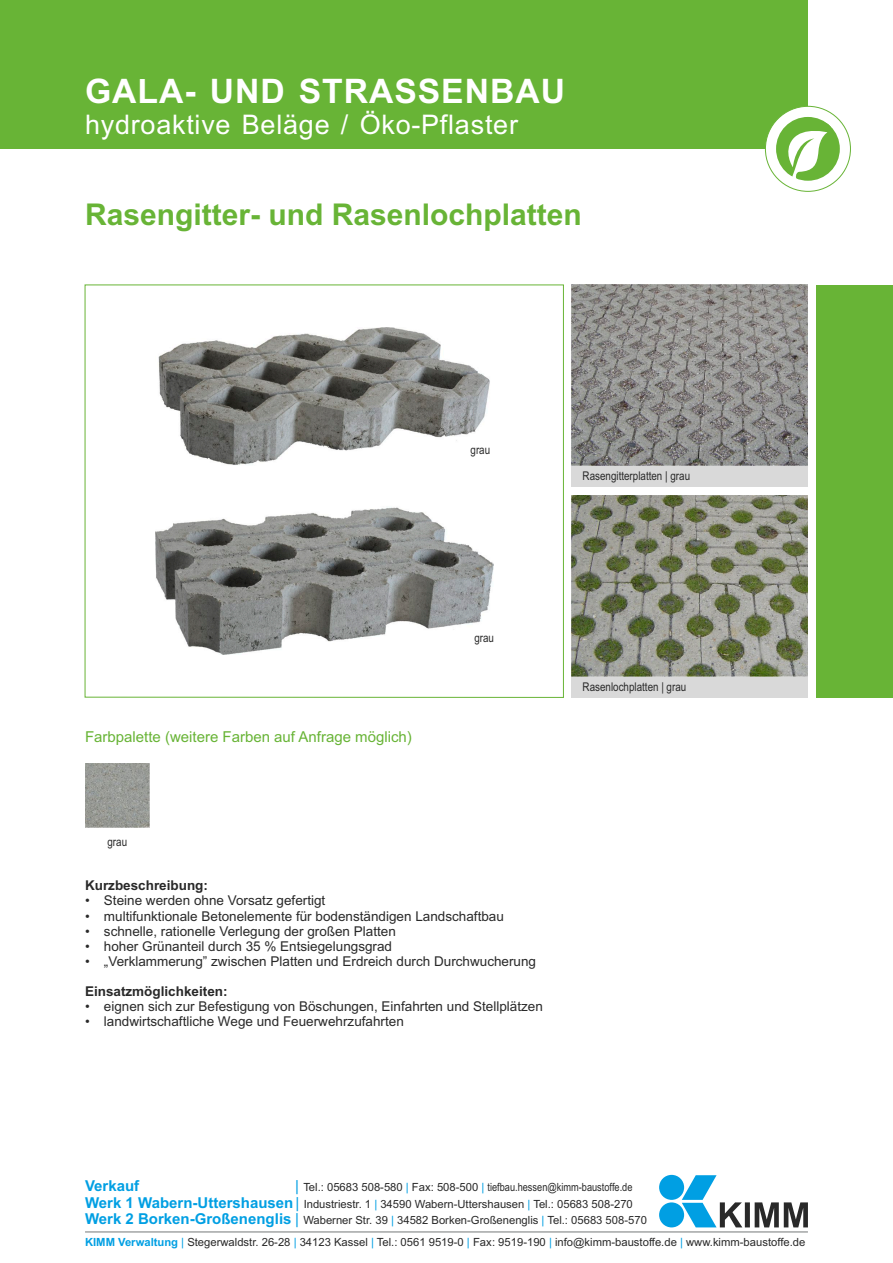
<style>
.page{position:relative;width:893px;height:1263px;background:#fff}
.page>*{position:absolute;margin:0;border:0;box-sizing:border-box;transform-origin:0 0}
.t1{font:700 33.75px "Arial";letter-spacing:.03em;color:#fff}
.t2{font:700 30px "Arial";color:#68b436}
.t3{font:27px "Arial";letter-spacing:.03em;color:#fff}
.t4{font:700 15px/16.8px "Arial";color:#009fe3}
.t5{font:15px "Arial";color:#68b436}
.t6{font:15px "Arial";color:#009fe3}
.t7{font:13.5px "Arial";color:#292929}
.t8{font:700 13.5px "Arial";color:#292929}
.t9{font:12px "Arial Narrow";color:#292929}
.t10{font:11.25px/16.8px "Arial";color:#292929}
.t11{font:11.25px "Arial Narrow";color:#292929}
.t12{font:11.25px "Arial";color:#009fe3}
.s1{font-weight:400}
.s2{font-family:"Arial"}
.s3{font-weight:700;color:#009fe3}
.s4{color:#009fe3}
</style>
<div class="page">
<div style="left:0;top:0;width:808px;height:149px;background:#68b436"></div>
<div style="left:765px;top:106px;width:86px;height:86px;background:#fff;border:1px solid #68b436;border-radius:50%"></div>
<svg style="left:776px;top:117px;width:64px;height:64px"></svg>
<svg style="left:84px;top:284px;width:480px;height:414px"></svg>
<div style="left:816px;top:285px;width:77px;height:412px;background:#68b436"></div>
<div style="left:572px;top:466px;width:236px;height:21px;background:#d9d9d9"></div>
<div style="left:572px;top:676px;width:236px;height:21px;background:#d9d9d9"></div>
<img style="left:85px;top:764px;width:64px;height:64px">
<img style="left:572px;top:495px;width:236px;height:181px">
<img style="left:572px;top:285px;width:236px;height:181px">
<hr style="left:85px;top:1231px;width:723px;height:1px;background:#757878">
<div style="left:659px;top:1175px;width:25px;height:25px;background:#009fe3;border-radius:50%"></div>
<div style="left:659px;top:1202px;width:25px;height:25px;background:#009fe3;border-radius:50%"></div>
<svg style="left:682px;top:1175px;width:126px;height:52px"></svg>
<h1 class="t1" style="left:85px;top:78px;width:481px">GALA- UND STRASSENBAU</h1>
<h3 class="t3" style="left:85px;top:115px;width:434px">hydroaktive Beläge / Öko-Pflaster</h3>
<h2 class="t2" style="left:85px;top:203px;width:498px">Rasengitter- und Rasenlochplatten</h2>
<p class="t9" style="left:471px;top:446px;width:21px">grau</p>
<p class="t9" style="left:583px;top:472px;width:109px">Rasengitterplatten | grau</p>
<p class="t5" style="left:85px;top:731px;width:328px">Farbpalette (weitere Farben auf Anfrage möglich)</p>
<p class="t9" style="left:474px;top:633px;width:21px">grau</p>
<p class="t9" style="left:107px;top:837px;width:21px">grau</p>
<p class="t8" style="left:85px;top:880px;width:125px">Kurzbeschreibung:</p>
<p class="t7" style="left:85px;top:896px;width:242px">• Steine werden ohne Vorsatz gefertigt</p>
<p class="t7" style="left:85px;top:911px;width:420px">• multifunktionale Betonelemente für bodenständigen Landschaftbau</p>
<p class="t7" style="left:85px;top:926px;width:312px">• schnelle, rationelle Verlegung der großen Platten</p>
<p class="t7" style="left:85px;top:941px;width:309px">• hoher Grünanteil durch 35 % Entsiegelungsgrad</p>
<p class="t7" style="left:85px;top:956px;width:453px">• „Verklammerung” zwischen Platten und Erdreich durch Durchwucherung</p>
<p class="t8" style="left:85px;top:986px;width:144px">Einsatzmöglichkeiten:</p>
<p class="t7" style="left:85px;top:1001px;width:459px">• eignen sich zur Befestigung von Böschungen, Einfahrten und Stellplätzen</p>
<p class="t7" style="left:85px;top:1016px;width:320px">• landwirtschaftliche Wege und Feuerwehrzufahrten</p>
<p class="t9" style="left:583px;top:682px;width:105px">Rasenlochplatten | grau</p>
<p class="t4" style="left:85px;top:1178px;width:216px">Verkauf<br>Werk 1 Wabern-Uttershausen<span class="s1">|<br></span>Werk 2 Borken-Großenenglis <span class="s1">|</span></p>
<p class="t6" style="left:295px;top:1180px;width:5px">|</p>
<p class="t12" style="left:406px;top:1182px;width:4px">|</p>
<p class="t12" style="left:481px;top:1182px;width:4px">|</p>
<p class="t11" style="left:303px;top:1182px;width:331px"><span class="s2">Tel.: 05683 508-580 Fax: 508-500</span> tiefbau.hessen@kimm-baustoffe.de</p>
<p class="t10" style="left:303px;top:1196px;width:345px">Industriestr. 1 34590 Wabern-Uttershausen Tel.: 05683 508-270<br>Waberner Str. 39 34582 Borken-Großenenglis Tel.: 05683 508-570</p>
<p class="t12" style="left:374px;top:1199px;width:4px">|</p>
<p class="t12" style="left:528px;top:1199px;width:4px">|</p>
<p class="t12" style="left:391px;top:1216px;width:4px">|</p>
<p class="t12" style="left:542px;top:1216px;width:4px">|</p>
<p class="t10" style="left:85px;top:1234px;width:722px"><span class="s3">KIMM Verwaltung</span> <span class="s4">|</span> Stegerwaldstr. 26-28 <span class="s4">|</span> 34123 Kassel <span class="s4">|</span> Tel.: 0561 9519-0 <span class="s4">|</span> Fax: 9519-190 <span class="s4">|</span> info@kimm-baustoffe.de <span class="s4">|</span> www.kimm-baustoffe.de</p>
</div>
